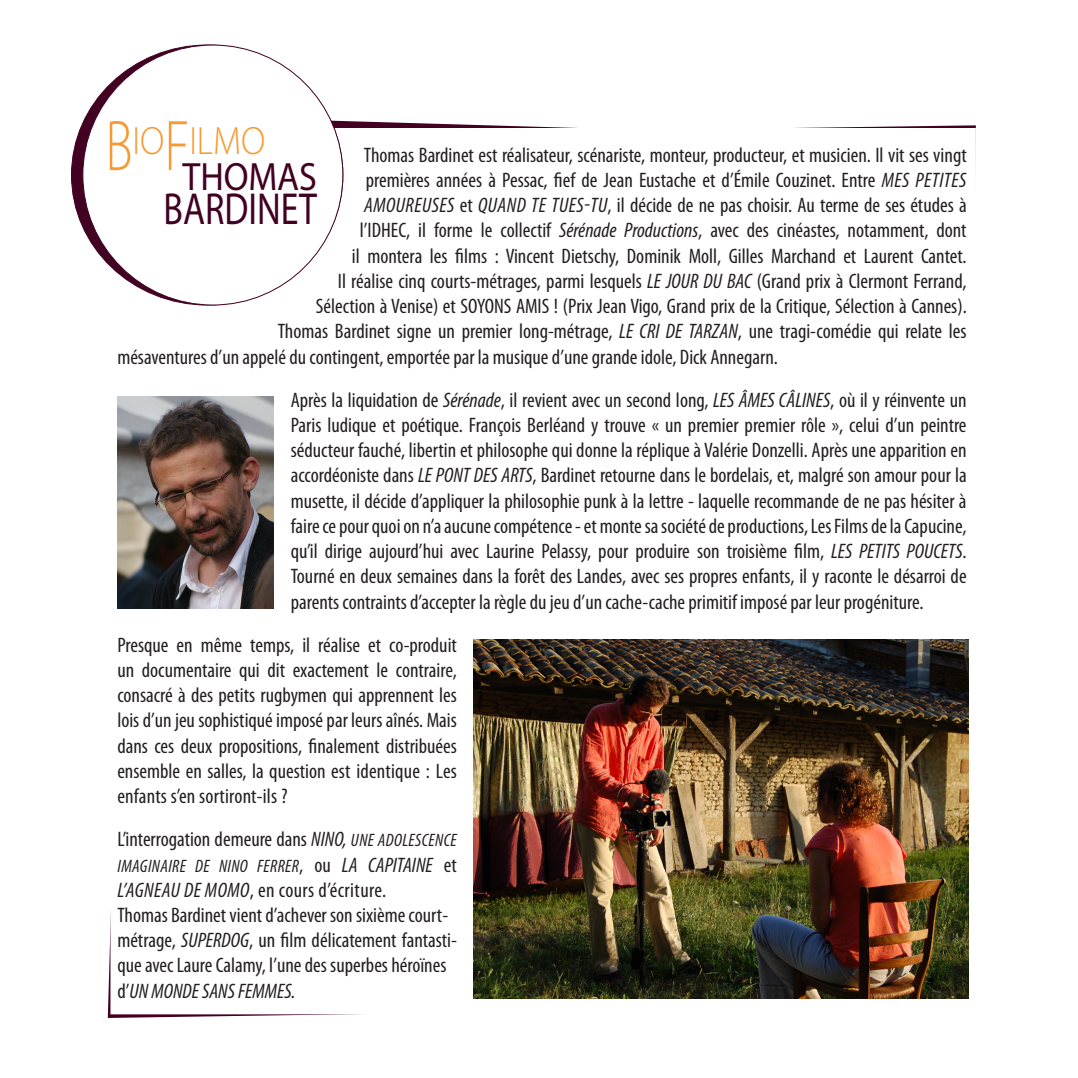
<style>
.page{position:relative;width:1078px;height:1078px;background:#fff}
.page>*{position:absolute;margin:0;border:0;box-sizing:border-box;transform-origin:0 0}
.t1{font:45px "Myriad Pro";color:#420023;scale:.8 1}
.t2{font:300 39.6px/36px "Myriad Pro";color:#f89a32;scale:.91 1}
.t3{font:condensed 21px/25.2px "Myriad Pro";color:#231f20;text-align:justify}
.t4{font:italic condensed 21px "Myriad Pro";color:#231f20}
.t5{font:italic condensed 18px "Myriad Pro";letter-spacing:.02em;color:#231f20}
.s1{font-size:72px}
.s2{font-weight:400;color:#420023}
.s3{font-style:italic}
.s4{font-style:italic;font-size:18px}
.s5{font-style:normal;font-size:21px}
.s6{font-size:21px}
</style>
<div class="page">
<img style="left:118px;top:396px;width:156px;height:212px">
<img style="left:474px;top:639px;width:494px;height:358px">
<div style="left:71px;top:45px;width:272px;height:260px;background:#420023;border-radius:50%"></div>
<div style="left:83px;top:45px;width:260px;height:260px;background:#fff;border-radius:50%"></div>
<h2 class="t2" style="left:182px;top:122px;width:149px;text-indent:-77px"><span class="s1">B</span>IO<span class="s1">F</span>ILMO<br><span class="s2">THOMAS</span></h2>
<h1 class="t1" style="left:163px;top:181px;width:193px">BARDINET</h1>
<p class="t3" style="left:364px;top:142px;width:604px">Thomas Bardinet est réalisateur, scénariste, monteur, producteur, et musicien. Il vit ses vingt</p>
<p class="t3" style="left:366px;top:167px;width:602px">premières années à Pessac, fief de Jean Eustache et d’Émile Couzinet. Entre <span class="s3">MES PETITES</span></p>
<p class="t3" style="left:364px;top:192px;width:604px"><span class="s3">AMOUREUSES</span> et <span class="s3">QUAND TE TUES-TU</span>, il décide de ne pas choisir. Au terme de ses études à</p>
<p class="t3" style="left:360px;top:217px;width:608px">l’IDHEC, il forme le collectif <span class="s3">SÉRÉNADE PRODUCTIONS</span>, avec des cinéastes, notamment, dont</p>
<p class="t3" style="left:352px;top:243px;width:616px">il montera les films : Vincent Dietschy, Dominik Moll, Gilles Marchand et Laurent Cantet.</p>
<p class="t3" style="left:338px;top:268px;width:630px">Il réalise cinq courts-métrages, parmi lesquels <span class="s3">LE JOUR DU BAC</span> (Grand prix à Clermont Ferrand,</p>
<p class="t3" style="left:316px;top:293px;width:652px">Sélection à Venise) et SOYONS AMIS ! (Prix Jean Vigo, Grand prix de la Critique, Sélection à Cannes).</p>
<p class="t3" style="left:278px;top:318px;width:690px">Thomas Bardinet signe un premier long-métrage, <span class="s3">LE CRI DE TARZAN</span>, une tragi-comédie qui relate les</p>
<p class="t3" style="left:117px;top:343px;width:662px">mésaventures d’un appelé du contingent, emportée par la musique d’une grande idole, Dick Annegarn.</p>
<p class="t3" style="left:291px;top:387px;width:677px">Après la liquidation de <span class="s3">SÉRÉNADE</span>, il revient avec un second long, <span class="s3">LES ÂMES CÂLINES</span>, où il y réinvente un Paris ludique et poétique. François Berléand y trouve « un premier premier rôle », celui d’un peintre séducteur fauché, libertin et philosophe qui donne la réplique à Valérie Donzelli. Après une apparition en accordéoniste dans <span class="s3">LE PONT</span></p>
<p class="t3" style="left:291px;top:462px;width:677px;text-indent:183px"><span class="s3">DES ARTS</span>, Bardinet retourne dans le bordelais, et, malgré son amour pour la musette, il décide d’appliquer la philosophie punk à la lettre - laquelle recommande de ne pas hésiter à faire ce pour quoi on n’a aucune compétence - et monte sa société de productions, Les Films de la Capucine, qu’il dirige aujourd’hui avec Laurine Pelassy, pour produire son troisième film, <span class="s3">LES PETITS</span></p>
<p class="t3" style="left:291px;top:538px;width:677px;text-indent:615px"><span class="s3">POUCETS</span>.<br>Tourné en deux semaines dans la forêt des Landes, avec ses propres enfants, il y raconte le désarroi de parents contraints d’accepter la règle du jeu d’un cache-cache primitif imposé par leur progéniture.</p>
<p class="t3" style="left:117px;top:631px;width:341px">Presque en même temps, il réalise et co-produit un documentaire qui dit exactement le contraire, consacré à des petits rugbymen qui apprennent les lois d’un jeu sophistiqué imposé par leurs aînés. Mais dans ces deux propositions, finalement distribuées ensemble en salles, la question est identique : Les enfants s’en sortiront-ils ?</p>
<p class="t3" style="left:117px;top:826px;width:341px">L’interrogation demeure dans <span class="s3">NINO,</span> <span class="s4">UNE ADOLESCENCE</span></p>
<p class="t5" style="left:117px;top:854px;width:267px">IMAGINAIRE DE NINO FERRER<span class="s5">, ou</span> <span class="s6">LA CAPITAINE</span></p>
<p class="t3" style="left:444px;top:851px;width:14px">et</p>
<p class="t4" style="left:117px;top:876px;width:19px">L’AGNEAU</p>
<p class="t4" style="left:184px;top:876px;width:33px">DE MOMO</p>
<p class="t3" style="left:117px;top:876px;width:332px;text-align:left;text-indent:132px">, en cours d’écriture.<br>Thomas Bardinet vient d’achever son sixième court&shy;métrage, <span class="s3">SUPERDOG</span></p>
<p class="t3" style="left:117px;top:927px;width:341px;text-align:left;text-indent:132px">, un film délicatement fantasti&shy;que avec Laure Calamy, l’une des superbes héroïnes d’<span class="s3">UN MONDE</span></p>
<p class="t4" style="left:202px;top:977px;width:10px">SANS</p>
<p class="t4" style="left:238px;top:977px;width:18px">FEMMES</p>
<p class="t4" style="left:291px;top:977px;width:6px">.</p>
</div>
